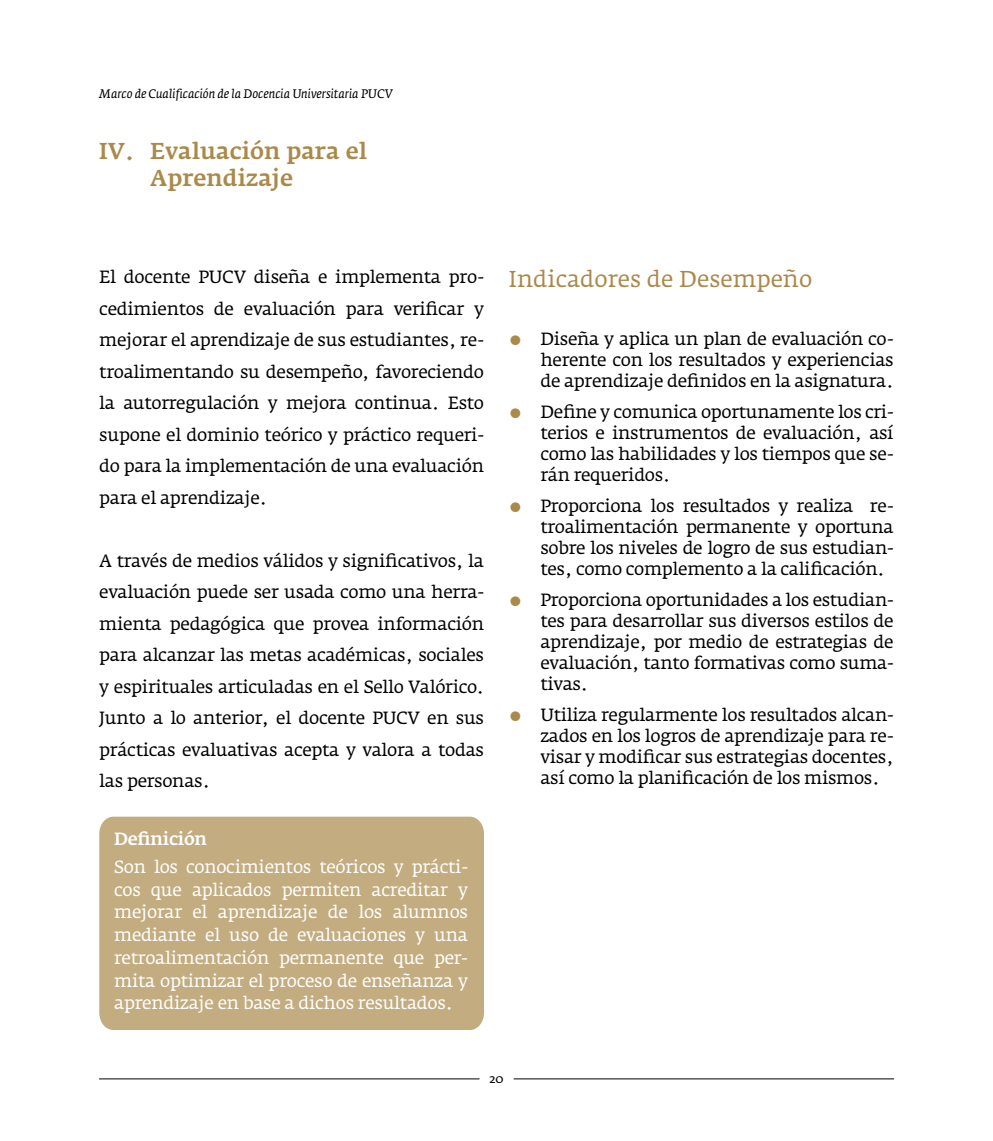
<style>
.page{position:relative;width:993px;height:1141px;background:#fff}
.page>*{position:absolute;margin:0;border:0;box-sizing:border-box;transform-origin:0 0}
.t1{font:500 22.75px/27.3px "Fedra Serif A Pro";color:#aa8a4a}
.t2{font:22.75px "Fedra Serif A Pro";color:#aa8a4a}
.t3{font:17.5px/21px "Fedra Serif A Pro";letter-spacing:-.02em;color:#000;text-align:justify}
.t4{font:17.5px/22.8px "Fedra Serif A Pro";letter-spacing:-.02em;color:#fff;text-align:justify}
.t5{font:500 17.5px "Fedra Serif A Pro";letter-spacing:-.02em;color:#fff}
.t6{font:italic 12.25px "Fedra Serif A Pro";color:#000}
.t7{font:12.25px "Fedra Serif A Pro";color:#000}
.s1{color:#aa8a4a}
</style>
<div class="page">
<hr style="left:514px;top:1079px;width:379px;height:1px;background:#000">
<hr style="left:99px;top:1079px;width:380px;height:1px;background:#000">
<div style="left:99px;top:817px;width:385px;height:213px;background:#c3ad80"></div>
<p class="t6" style="left:99px;top:86px;width:295px">Marco de Cualificación de la Docencia Universitaria PUCV</p>
<h1 class="t1" style="left:150px;top:137px;width:218px;text-indent:-51px">IV. Evaluación para el<br>Aprendizaje</h1>
<p class="t3" style="left:99px;top:261px;width:386px;line-height:31.5px">El docente PUCV diseña e implementa pro&shy;cedimientos de evaluación para verificar y mejorar el aprendizaje de sus estudiantes, re&shy;troalimentando su desempeño, favoreciendo la autorregulación y mejora continua. Esto supone el dominio teórico y práctico requeri&shy;do para la implementación de una evaluación para el aprendizaje.</p>
<p class="t3" style="left:99px;top:545px;width:386px;line-height:31.5px">A través de medios válidos y significativos, la evaluación puede ser usada como una herra&shy;mienta pedagógica que provea información para alcanzar las metas académicas, sociales y espirituales articuladas en el Sello Valórico.<br>Junto a lo anterior, el docente PUCV en sus prácticas evaluativas acepta y valora a todas las personas.</p>
<p class="t5" style="left:114px;top:828px;width:94px">Definición</p>
<p class="t4" style="left:114px;top:855px;width:355px">Son los conocimientos teóricos y prácti&shy;cos que aplicados permiten acreditar y mejorar el aprendizaje de los alumnos mediante el uso de evaluaciones y una retroalimentación permanente que per&shy;mita optimizar el proceso de enseñanza y aprendizaje en base a dichos resultados.</p>
<h1 class="t2" style="left:508px;top:265px;width:305px">Indicadores de Desempeño</h1>
<p class="t3" style="left:540px;top:329px;width:354px;text-indent:-32px"><span class="s1">●</span> Diseña y aplica un plan de evaluación co&shy;herente con los resultados y experiencias de aprendizaje definidos en la asignatura.</p>
<p class="t3" style="left:540px;top:402px;width:354px;text-indent:-32px"><span class="s1">●</span> Define y comunica oportunamente los cri&shy;terios e instrumentos de evaluación, así como las habilidades y los tiempos que se&shy;rán requeridos.</p>
<p class="t3" style="left:540px;top:495px;width:354px;text-indent:-32px"><span class="s1">●</span> Proporciona los resultados y realiza re&shy;troalimentación permanente y oportuna sobre los niveles de logro de sus estudian&shy;tes, como complemento a la calificación.</p>
<p class="t3" style="left:540px;top:589px;width:354px;text-indent:-32px"><span class="s1">●</span> Proporciona oportunidades a los estudian&shy;tes para desarrollar sus diversos estilos de aprendizaje, por medio de estrategias de evaluación, tanto formativas como suma&shy;tivas.</p>
<p class="t3" style="left:540px;top:704px;width:354px;text-indent:-32px"><span class="s1">●</span> Utiliza regularmente los resultados alcan&shy;zados en los logros de aprendizaje para re&shy;visar y modificar sus estrategias docentes, así como la planificación de los mismos.</p>
<p class="t7" style="left:489px;top:1071px;width:16px">20</p>
</div>
